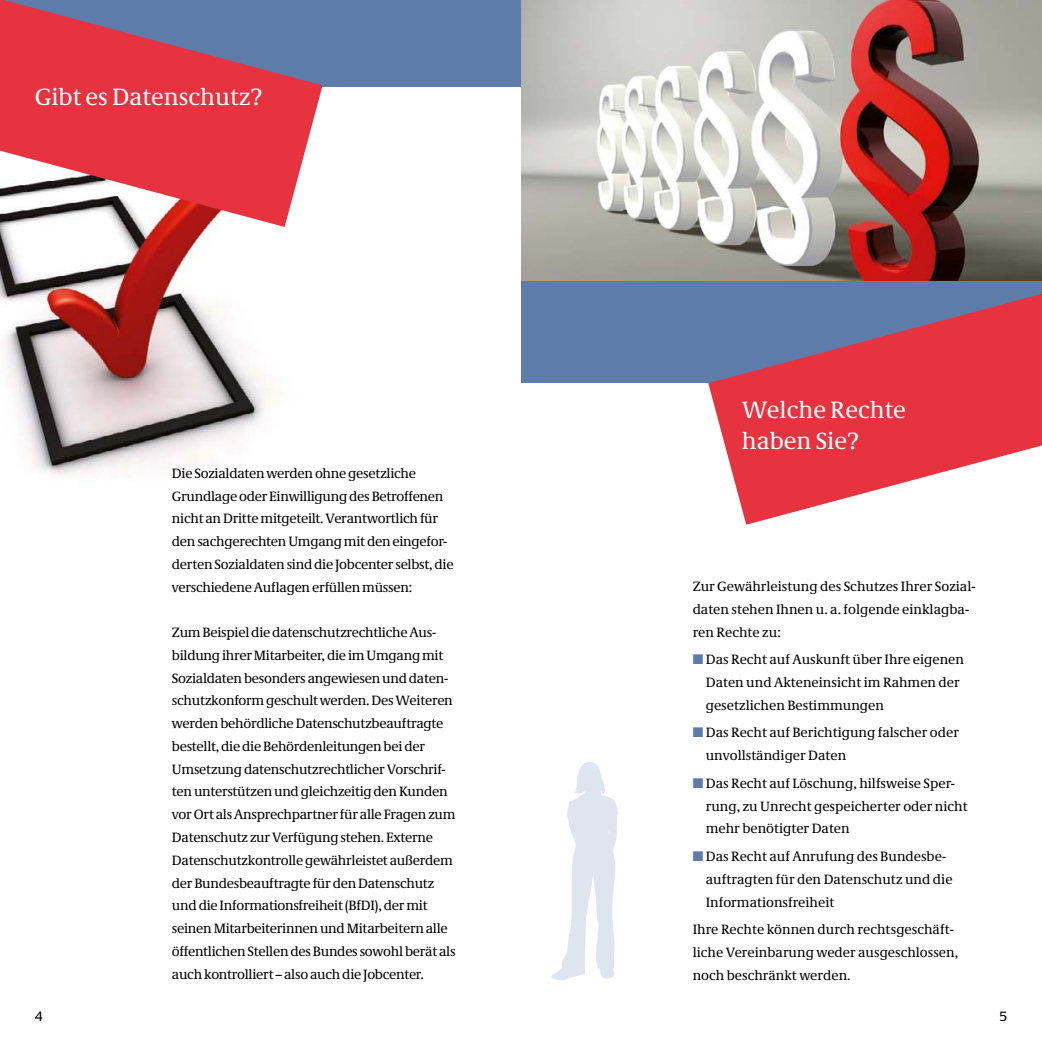
<style>
.page{position:relative;width:1042px;height:1042px;background:#fff}
.page>*{position:absolute;margin:0;border:0;box-sizing:border-box;transform-origin:0 0}
.t1{font:24.5px/31.5px "Neue Demos";color:#fff}
.t2{font:14px/22.8px "Neue Demos";letter-spacing:-.02em;color:#000}
.t3{font:14px/22.8px "Neue Demos";color:#000}
.t4{font:14px "Neue Praxis";color:#000}
.s1{color:#5e7ca9}
</style>
<div class="page">
<img style="left:0;top:227px;width:271px;height:248px">
<svg style="left:551px;top:762px;width:67px;height:218px"></svg>
<img style="left:521px;top:0;width:521px;height:282px">
<div style="left:0;top:0;width:521px;height:87px;background:#5e7ca9"></div>
<svg style="left:0;top:0;width:322px;height:227px;fill:#e7323f"></svg>
<div style="left:521px;top:282px;width:521px;height:101px;background:#5e7ca9"></div>
<svg style="left:708px;top:294px;width:334px;height:231px;fill:#e7323f"></svg>
<h1 class="t1" style="left:35px;top:81px;width:229px">Gibt es Datenschutz?</h1>
<p class="t2" style="left:172px;top:462px;width:283px">Die Sozialdaten werden ohne gesetzliche Grundlage oder Einwilligung des Betroffenen nicht an Dritte mitgeteilt. Verantwortlich für den sachgerechten Umgang mit den eingefor&shy;derten Sozialdaten sind die Jobcenter selbst, die verschiedene Auflagen erfüllen müssen:</p>
<p class="t2" style="left:172px;top:621px;width:285px">Zum Beispiel die datenschutzrechtliche Aus&shy;bildung ihrer Mitarbeiter, die im Umgang mit Sozialdaten besonders angewiesen und daten&shy;schutzkonform geschult werden. Des Weiteren werden behördliche Datenschutzbeauftragte bestellt, die die Behördenleitungen bei der Umsetzung datenschutzrechtlicher Vorschrif&shy;ten unterstützen und gleichzeitig den Kunden vor Ort als Ansprechpartner für alle Fragen zum Datenschutz zur Verfügung stehen. Externe Datenschutzkontrolle gewährleistet außerdem der Bundesbeauftragte für den Datenschutz und die Informationsfreiheit (BfDI), der mit seinen Mitarbeiterinnen und Mitarbeitern alle öffentlichen Stellen des Bundes sowohl berät als auch kontrolliert – also auch die Jobcenter.</p>
<h1 class="t1" style="left:742px;top:393px;width:166px">Welche Rechte haben Sie?</h1>
<p class="t3" style="left:693px;top:575px;width:285px">Zur Gewährleistung des Schutzes Ihrer Sozial&shy;daten stehen Ihnen u. a. folgende einklagba&shy;ren Rechte zu:</p>
<p class="t3" style="left:706px;top:648px;width:260px;text-indent:-13px"><span class="s1">■</span> Das Recht auf Auskunft über Ihre eigenen<br>Daten und Akteneinsicht im Rahmen der gesetzlichen Bestimmungen</p>
<p class="t3" style="left:706px;top:721px;width:255px;text-indent:-13px"><span class="s1">■</span> Das Recht auf Berichtigung falscher oder unvollständiger Daten</p>
<p class="t3" style="left:706px;top:772px;width:263px;text-indent:-13px"><span class="s1">■</span> Das Recht auf Löschung, hilfsweise Sper&shy;rung, zu Unrecht gespeicherter oder nicht mehr benötigter Daten</p>
<p class="t3" style="left:706px;top:845px;width:248px;text-indent:-13px"><span class="s1">■</span> Das Recht auf Anrufung des Bundesbe&shy;auftragten für den Datenschutz und die<br>Informationsfreiheit</p>
<p class="t3" style="left:693px;top:918px;width:267px">Ihre Rechte können durch rechtsgeschäft&shy;liche Vereinbarung weder ausgeschlossen, noch beschränkt werden.</p>
<p class="t4" style="left:35px;top:1007px;width:10px">4</p>
<p class="t4" style="left:999px;top:1007px;width:9px">5</p>
</div>
